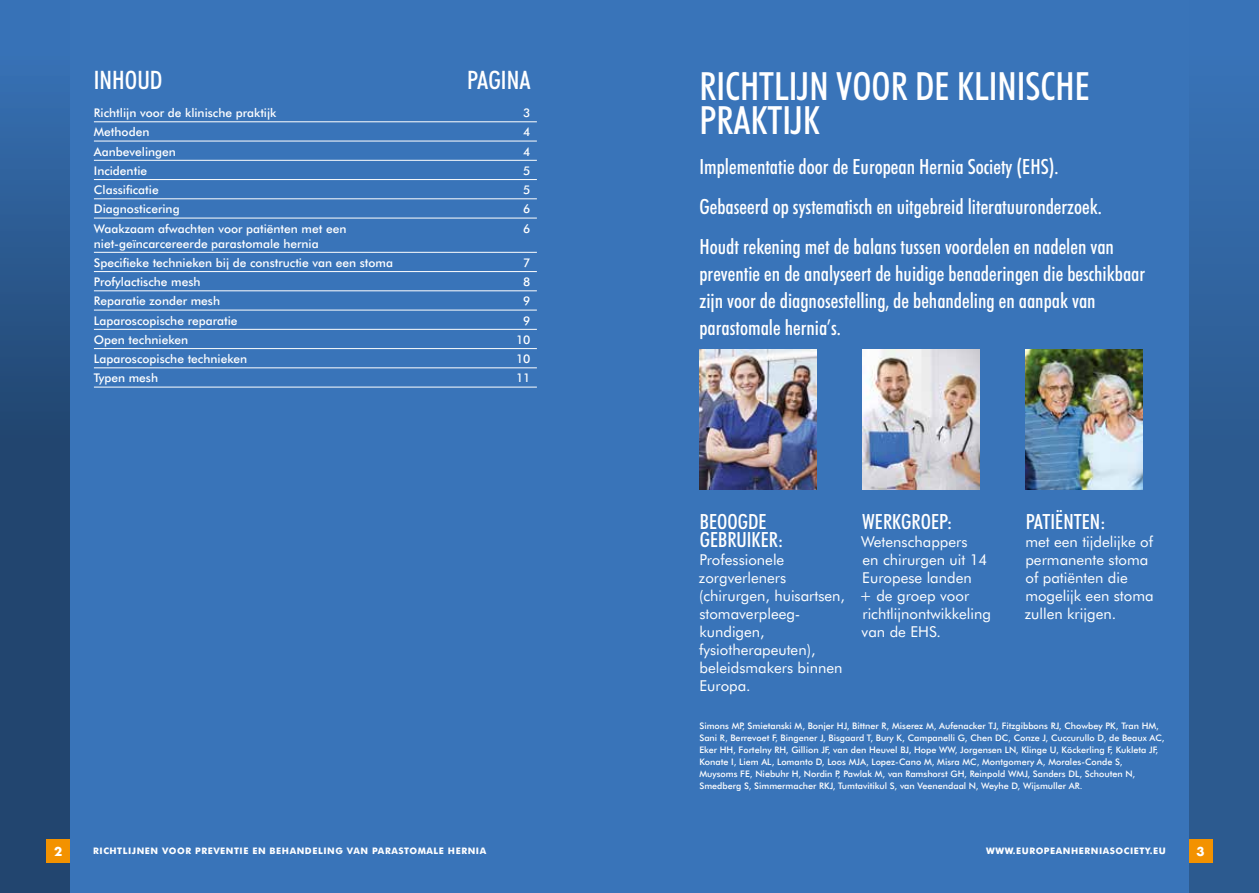
<style>
.page{position:relative;width:1259px;height:893px;background:#3974b9}
.page>*{position:absolute;margin:0;border:0;box-sizing:border-box;transform-origin:0 0}
.t1{font:500 condensed 39px/34.5px "Futura BT";color:#fff}
.t2{font:500 condensed 25.5px "Futura BT";color:#fff}
.t3{font:500 condensed 21px/39.8px "Futura BT";color:#fff}
.t4{font:15px/18px "Futura BT";color:#fff}
.t5{font:500 12px/19.2px "Futura BT";color:#fff}
.t6{font:700 12px "Futura";color:#fff}
.t7{font:500 9px/12px "Futura BT";color:#fff}
.t8{font:700 9px "Futura BT";letter-spacing:.06em;color:#fff}
</style>
<div class="page">
<svg style="left:0;top:94px;width:70px;height:799px;background:#264d7c"></svg>
<div style="left:1189px;top:0;width:70px;height:893px;background:linear-gradient(to bottom,#366fb1,#295383)"></div>
<div style="left:47px;top:839px;width:23px;height:23px;background:#f39200"></div>
<div style="left:1189px;top:839px;width:23px;height:23px;background:#f39200"></div>
<hr style="left:94px;top:121px;width:443px;height:1px;background:#fff">
<hr style="left:94px;top:141px;width:443px;height:1px;background:#fff">
<hr style="left:94px;top:160px;width:443px;height:1px;background:#fff">
<hr style="left:94px;top:179px;width:443px;height:1px;background:#fff">
<hr style="left:94px;top:198px;width:443px;height:1px;background:#fff">
<hr style="left:94px;top:218px;width:443px;height:1px;background:#fff">
<hr style="left:94px;top:252px;width:443px;height:1px;background:#fff">
<hr style="left:94px;top:271px;width:443px;height:1px;background:#fff">
<hr style="left:94px;top:290px;width:443px;height:1px;background:#fff">
<hr style="left:94px;top:310px;width:443px;height:1px;background:#fff">
<hr style="left:94px;top:329px;width:443px;height:1px;background:#fff">
<hr style="left:94px;top:348px;width:443px;height:1px;background:#fff">
<hr style="left:94px;top:367px;width:443px;height:1px;background:#fff">
<hr style="left:94px;top:387px;width:443px;height:1px;background:#fff">
<img style="left:699px;top:350px;width:117px;height:139px">
<img style="left:862px;top:350px;width:117px;height:139px">
<img style="left:1026px;top:350px;width:116px;height:139px">
<h2 class="t2" style="left:94px;top:65px;width:70px">INHOUD</h2>
<h2 class="t2" style="left:467px;top:65px;width:65px">PAGINA</h2>
<h3 class="t5" style="left:94px;top:103px;width:184px">Richtlijn voor de klinische praktijk</h3>
<h3 class="t5" style="left:523px;top:103px;width:9px">3</h3>
<h3 class="t5" style="left:94px;top:122px;width:57px">Methoden</h3>
<h3 class="t5" style="left:523px;top:122px;width:9px">4</h3>
<h3 class="t5" style="left:94px;top:142px;width:84px">Aanbevelingen</h3>
<h3 class="t5" style="left:523px;top:142px;width:9px">4</h3>
<h3 class="t5" style="left:94px;top:161px;width:55px">Incidentie</h3>
<h3 class="t5" style="left:523px;top:161px;width:9px">5</h3>
<h3 class="t5" style="left:94px;top:180px;width:66px">Classificatie</h3>
<h3 class="t5" style="left:523px;top:180px;width:9px">5</h3>
<h3 class="t5" style="left:94px;top:199px;width:87px">Diagnosticering</h3>
<h3 class="t5" style="left:523px;top:199px;width:9px">6</h3>
<h3 class="t5" style="left:94px;top:219px;width:254px">Waakzaam afwachten voor patiënten met een</h3>
<h3 class="t5" style="left:523px;top:219px;width:9px">6</h3>
<h3 class="t5" style="left:94px;top:234px;width:301px">niet-geïncarcereerde parastomale hernia<br>Specifieke technieken bij de constructie van een stoma</h3>
<h3 class="t5" style="left:523px;top:253px;width:9px">7</h3>
<h3 class="t5" style="left:94px;top:272px;width:108px">Profylactische mesh</h3>
<h3 class="t5" style="left:523px;top:272px;width:9px">8</h3>
<h3 class="t5" style="left:94px;top:291px;width:128px">Reparatie zonder mesh</h3>
<h3 class="t5" style="left:523px;top:291px;width:9px">9</h3>
<h3 class="t5" style="left:94px;top:311px;width:145px">Laparoscopische reparatie</h3>
<h3 class="t5" style="left:523px;top:311px;width:9px">9</h3>
<h3 class="t5" style="left:94px;top:330px;width:96px">Open technieken</h3>
<h3 class="t5" style="left:516px;top:330px;width:16px">10</h3>
<h3 class="t5" style="left:94px;top:349px;width:155px">Laparoscopische technieken</h3>
<h3 class="t5" style="left:516px;top:349px;width:16px">10</h3>
<h3 class="t5" style="left:94px;top:368px;width:66px">Typen mesh</h3>
<h3 class="t5" style="left:516px;top:368px;width:16px">11</h3>
<h1 class="t1" style="left:699px;top:68px;width:392px">RICHTLIJN VOOR DE KLINISCHE<br>PRAKTIJK</h1>
<h3 class="t3" style="left:699px;top:146px;width:416px">Implementatie door de European Hernia Society (EHS).<br>Gebaseerd op systematisch en uitgebreid literatuuronderzoek.<br>Houdt rekening met de balans tussen voordelen en nadelen van</h3>
<h3 class="t3" style="left:699px;top:259px;width:447px;line-height:27px">preventie en de analyseert de huidige benaderingen die beschikbaar zijn voor de diagnosestelling, de behandeling en aanpak van parastomale hernia’s.</h3>
<h3 class="t3" style="left:700px;top:512px;width:85px;line-height:18px">BEOOGDE<br>GEBRUIKER:</h3>
<h3 class="t4" style="left:699px;top:550px;width:148px">Professionele zorgverleners (chirurgen, huisartsen, stomaverpleeg&shy;kundigen, fysiotherapeuten), beleidsmakers binnen<br>Europa.</h3>
<h3 class="t3" style="left:862px;top:501px;width:92px">WERKGROEP:</h3>
<h3 class="t4" style="left:859px;top:532px;width:133px">Wetenschappers<br>en chirurgen uit 14<br>Europese landen<br>+ de groep voor richtlijnontwikkeling van de EHS.</h3>
<h3 class="t3" style="left:1025px;top:501px;width:82px">PATIËNTEN:</h3>
<h3 class="t4" style="left:1024px;top:532px;width:130px">met een tijdelijke of permanente stoma of patiënten die mogelijk een stoma zullen krijgen.</h3>
<p class="t7" style="left:699px;top:720px;width:467px">Simons MP, Smietanski M, Bonjer HJ, Bittner R, Miserez M, Aufenacker TJ, Fitzgibbons RJ, Chowbey PK, Tran HM, Sani R, Berrevoet F, Bingener J, Bisgaard T, Bury K, Campanelli G, Chen DC, Conze J, Cuccurullo D, de Beaux AC, Eker HH, Fortelny RH, Gillion JF, van den Heuvel BJ, Hope WW, Jorgensen LN, Klinge U, Köckerling F, Kukleta JF, Konate I, Liem AL, Lomanto D, Loos MJA, Lopez-Cano M, Misra MC, Montgomery A, Morales-Conde S,<br>Muysoms FE, Niebuhr H, Nordin P, Pawlak M, van Ramshorst GH, Reinpold WMJ, Sanders DL, Schouten N, Smedberg S, Simmermacher RKJ, Tumtavitikul S, van Veenendaal N, Weyhe D, Wijsmuller AR.</p>
<h3 class="t6" style="left:54px;top:843px;width:10px">2</h3>
<p class="t8" style="left:986px;top:846px;width:181px">WWW.EUROPEANHERNIASOCIETY.EU</p>
<h3 class="t6" style="left:1196px;top:843px;width:10px">3</h3>
<p class="t8" style="left:93px;top:846px;width:394px">RICHTLIJNEN VOOR PREVENTIE EN BEHANDELING VAN PARASTOMALE HERNIA</p>
</div>
